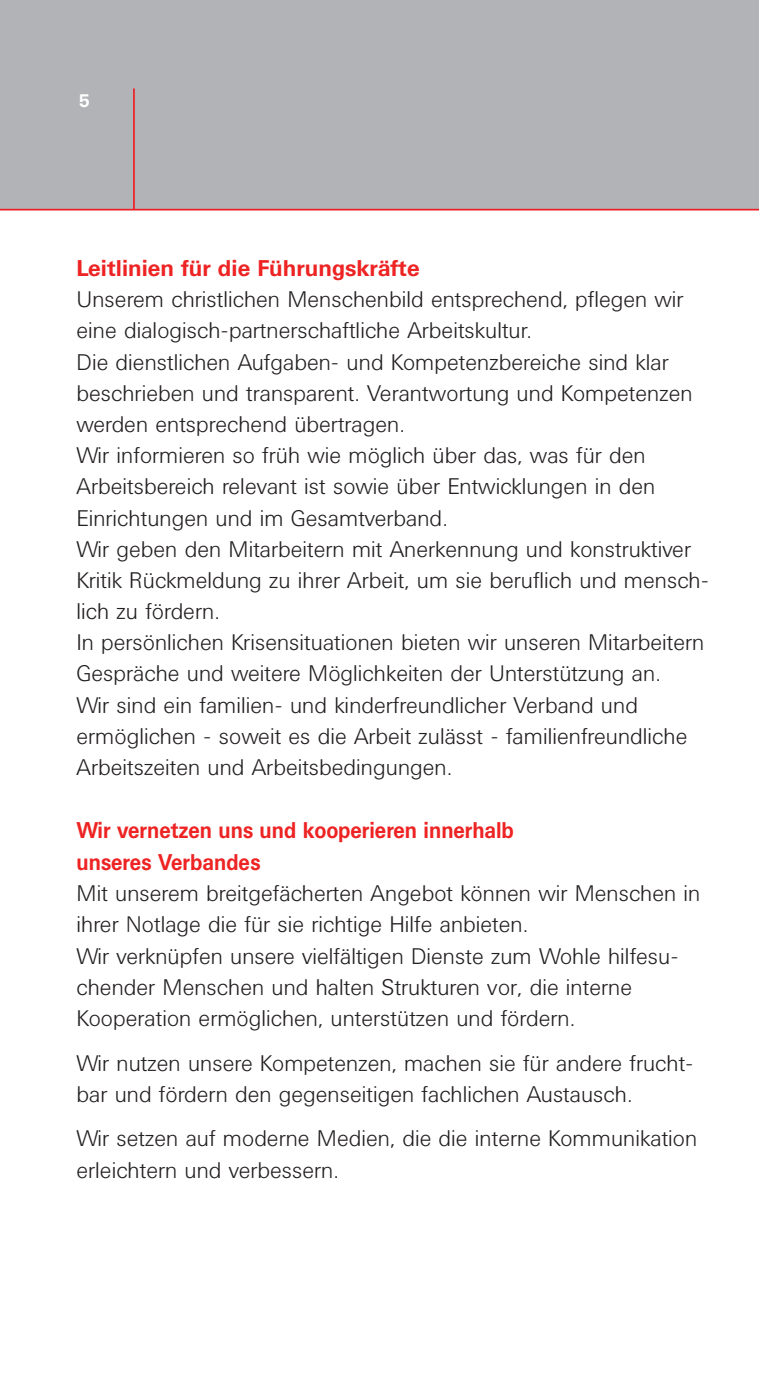
<style>
.page{position:relative;width:759px;height:1397px;background:#fff}
.page>*{position:absolute;margin:0;border:0;box-sizing:border-box;transform-origin:0 0}
.t1{font:300 22.5px/31.3px "Univers BQ";color:#231f20}
.t2{font:700 22.5px/31.9px "Univers BQ";color:#ee2323;scale:.9 1}
.t3{font:700 22.5px "Univers BQ";color:#ee2323}
.t4{font:700 18px "Univers BQ";color:#fff}
</style>
<div class="page">
<div style="left:0;top:0;width:759px;height:210px;background:#b2b3b7"></div>
<hr style="left:133px;top:88px;width:2px;height:122px;background:#ee1d23">
<hr style="left:0;top:209px;width:759px;height:1px;background:#ee1d23">
<p class="t4" style="left:79px;top:91px;width:13px">5</p>
<p class="t3" style="left:77px;top:256px;width:345px">Leitlinien für die Führungskräfte</p>
<p class="t1" style="left:77px;top:283px;width:634px">Unserem christlichen Menschenbild entsprechend, pflegen wir eine dialogisch-partnerschaftliche Arbeitskultur.<br>Die dienstlichen Aufgaben- und Kompetenzbereiche sind klar beschrieben und transparent. Verantwortung und Kompetenzen werden entsprechend übertragen.<br>Wir informieren so früh wie möglich über das, was für den Arbeitsbereich relevant ist sowie über Entwicklungen in den Einrichtungen und im Gesamtverband.<br>Wir geben den Mitarbeitern mit Anerkennung und konstruktiver Kritik Rückmeldung zu ihrer Arbeit, um sie beruflich und mensch&shy;lich zu fördern.<br>In persönlichen Krisensituationen bieten wir unseren Mitarbeitern Gespräche und weitere Möglichkeiten der Unterstützung an.<br>Wir sind ein familien- und kinderfreundlicher Verband und ermöglichen - soweit es die Arbeit zulässt - familienfreundliche Arbeitszeiten und Arbeitsbedingungen.</p>
<p class="t2" style="left:77px;top:814px;width:487px">Wir vernetzen uns und kooperieren innerhalb unseres Verbandes</p>
<p class="t1" style="left:77px;top:877px;width:625px">Mit unserem breitgefächerten Angebot können wir Menschen in ihrer Notlage die für sie richtige Hilfe anbieten.<br>Wir verknüpfen unsere vielfältigen Dienste zum Wohle hilfesu&shy;chender Menschen und halten Strukturen vor, die interne Kooperation ermöglichen, unterstützen und fördern.</p>
<p class="t1" style="left:77px;top:1047px;width:619px">Wir nutzen unsere Kompetenzen, machen sie für andere frucht&shy;bar und fördern den gegenseitigen fachlichen Austausch.</p>
<p class="t1" style="left:77px;top:1123px;width:622px">Wir setzen auf moderne Medien, die die interne Kommunikation erleichtern und verbessern.</p>
</div>
